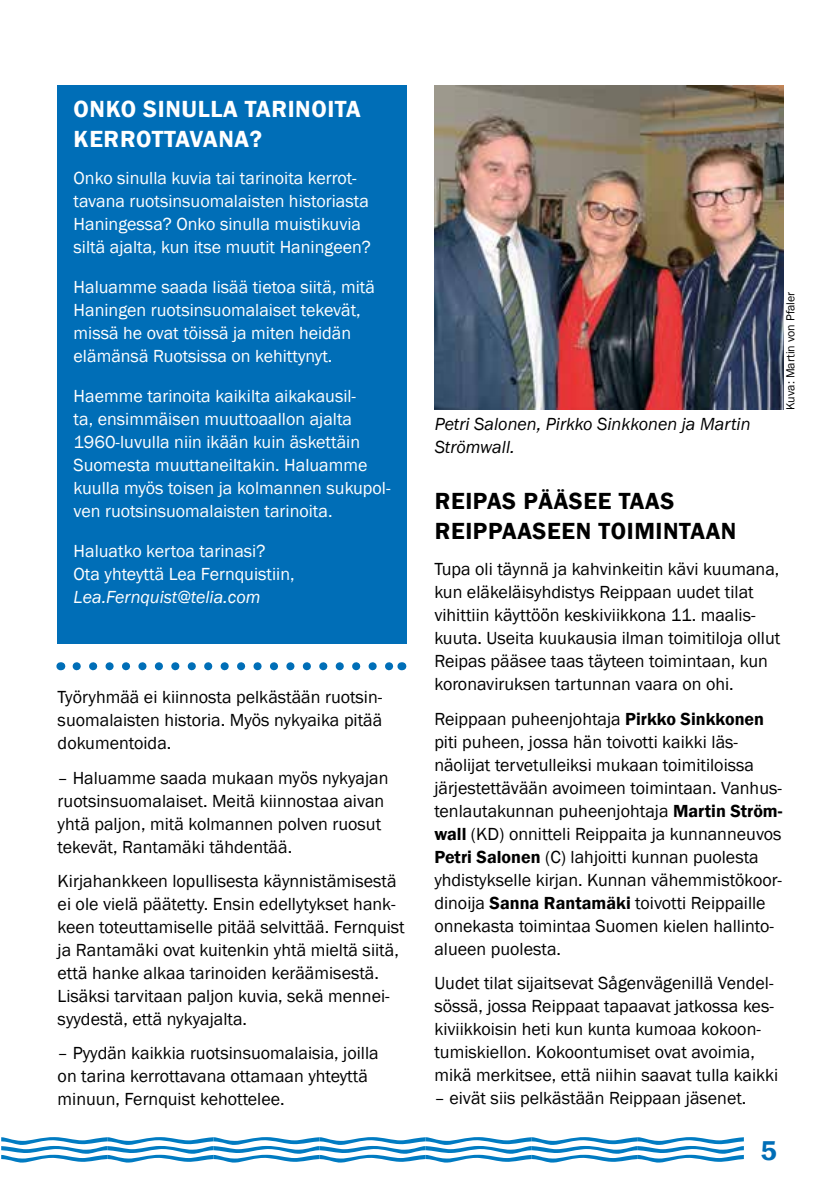
<style>
.page{position:relative;width:840px;height:1191px;background:#fff}
.page>*{position:absolute;margin:0;border:0;box-sizing:border-box;transform-origin:0 0}
.t1{font:600 28px "Franklin Gothic";color:#006eb7}
.t2{font:600 24px/30px "Franklin Gothic";letter-spacing:.025em;color:#000}
.t3{font:600 24px/30px "Franklin Gothic";letter-spacing:.025em;color:#fff}
.t4{font:18px/23px "Franklin Gothic";color:#000}
.t5{font:18px/23px "Franklin Gothic";color:#fff}
.t6{font:italic 18px/23px "Franklin Gothic";color:#000}
.t7{font:italic 18px "Franklin Gothic";color:#fff}
.t8{font:12px "Franklin Gothic";color:#000}
.s1{font-weight:600}
</style>
<div class="page">
<svg style="left:1px;top:1137px;width:742px;height:25px"></svg>
<svg style="left:77px;top:662px;width:316px;height:8px"></svg>
<div style="left:58px;top:85px;width:348px;height:559px;background:#006eb7"></div>
<img style="left:434px;top:85px;width:348px;height:325px">
<h2 class="t3" style="left:74px;top:94px;width:288px">ONKO SINULLA TARINOITA<br>KERROTTAVANA?</h2>
<p class="t5" style="left:74px;top:167px;width:299px">Onko sinulla kuvia tai tarinoita kerrot&shy;tavana ruotsinsuomalaisten historiasta Haningessa? Onko sinulla muistikuvia siltä ajalta, kun itse muutit Haningeen?</p>
<p class="t5" style="left:74px;top:276px;width:303px">Haluamme saada lisää tietoa siitä, mitä Haningen ruotsinsuomalaiset tekevät, missä he ovat töissä ja miten heidän elämänsä Ruotsissa on kehittynyt.</p>
<p class="t5" style="left:74px;top:385px;width:318px">Haemme tarinoita kaikilta aikakausil-<br>ta, ensimmäisen muuttoaallon ajalta 1960-luvulla niin ikään kuin äskettäin Suomesta muuttaneiltakin. Haluamme kuulla myös toisen ja kolmannen sukupol&shy;ven ruotsinsuomalaisten tarinoita.</p>
<p class="t5" style="left:74px;top:540px;width:222px">Haluatko kertoa tarinasi?<br>Ota yhteyttä Lea Fernquistiin,</p>
<p class="t7" style="left:74px;top:586px;width:188px">Lea.Fernquist@telia.com</p>
<p class="t4" style="left:58px;top:686px;width:326px;text-align:justify">Työryhmää ei kiinnosta pelkästään ruotsin&shy;suomalaisten historia. Myös nykyaika pitää dokumentoida.</p>
<p class="t4" style="left:58px;top:766px;width:332px">– Haluamme saada mukaan myös nykyajan ruotsinsuomalaiset. Meitä kiinnostaa aivan yhtä paljon, mitä kolmannen polven ruosut tekevät, Rantamäki tähdentää.</p>
<p class="t4" style="left:58px;top:870px;width:348px">Kirjahankkeen lopullisesta käynnistämisestä ei ole vielä päätetty. Ensin edellytykset hank&shy;keen toteuttamiselle pitää selvittää. Fernquist ja Rantamäki ovat kuitenkin yhtä mieltä siitä, että hanke alkaa tarinoiden keräämisestä.<br>Lisäksi tarvitaan paljon kuvia, sekä mennei&shy;syydestä, että nykyajalta.</p>
<p class="t4" style="left:58px;top:1042px;width:322px">– Pyydän kaikkia ruotsinsuomalaisia, joilla on tarina kerrottavana ottamaan yhteyttä minuun, Fernquist kehottelee.</p>
<p class="t6" style="left:434px;top:412px;width:317px">Petri Salonen, Pirkko Sinkkonen ja Martin<br>Strömwall.</p>
<h2 class="t2" style="left:434px;top:486px;width:303px">REIPAS PÄÄSEE TAAS<br>REIPPAASEEN TOIMINTAAN</h2>
<p class="t8" style="left:782px;top:410px;width:120px;rotate:-90deg">Kuva: Martin von Pfaler</p>
<p class="t4" style="left:434px;top:558px;width:347px">Tupa oli täynnä ja kahvinkeitin kävi kuumana, kun eläkeläisyhdistys Reippaan uudet tilat vihittiin käyttöön keskiviikkona 11. maalis&shy;kuuta. Useita kuukausia ilman toimitiloja ollut Reipas pääsee taas täyteen toimintaan, kun koronaviruksen tartunnan vaara on ohi.</p>
<p class="t4" style="left:434px;top:707px;width:349px">Reippaan puheenjohtaja <span class="s1">Pirkko Sinkkonen </span>piti puheen, jossa hän toivotti kaikki läs&shy;näolijat tervetulleiksi mukaan toimitiloissa järjestettävään avoimeen toimintaan. Vanhus&shy;tenlautakunnan puheenjohtaja <span class="s1">Martin Ström&shy;wall</span> (KD) onnitteli Reippaita ja kunnanneuvos <span class="s1">Petri Salonen</span> (C) lahjoitti kunnan puolesta yhdistykselle kirjan. Kunnan vähemmistökoor&shy;dinoija <span class="s1">Sanna Rantamäki</span> toivotti Reippaille onnekasta toimintaa Suomen kielen hallinto&shy;alueen puolesta.</p>
<p class="t4" style="left:434px;top:972px;width:345px">Uudet tilat sijaitsevat Sågenvägenillä Vendel&shy;sössä, jossa Reippaat tapaavat jatkossa kes&shy;kiviikkoisin heti kun kunta kumoaa kokoon&shy;tumiskiellon. Kokoontumiset ovat avoimia, mikä merkitsee, että niihin saavat tulla kaikki</p>
<p class="t4" style="left:434px;top:1087px;width:313px">– eivät siis pelkästään Reippaan jäsenet.</p>
<h1 class="t1" style="left:760px;top:1133px;width:18px">5</h1>
</div>
